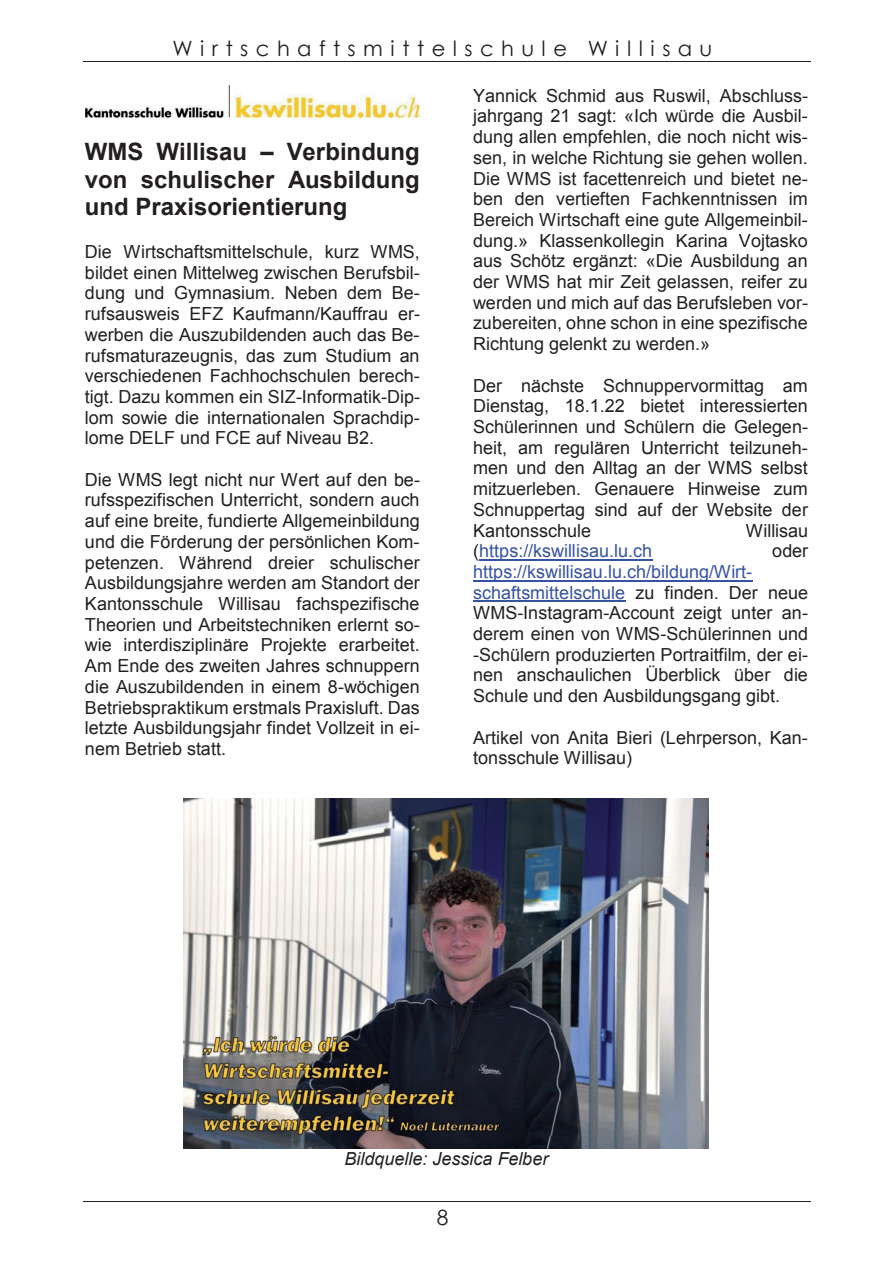
<style>
.page{position:relative;width:893px;height:1263px;background:#fff}
.page>*{position:absolute;margin:0;border:0;box-sizing:border-box;transform-origin:0 0}
.t1{font:700 24px/27.6px "Arial";color:#231f20;text-align:justify}
.t2{font:21px "Century Gothic";letter-spacing:.35em;color:#231f20}
.t3{font:18px/20.7px "Arial";color:#231f20;text-align:justify}
.t4{font:18px "Arial";color:#3653a3}
.t5{font:italic 18px "Arial";color:#231f20}
.s1{color:#231f20}
.s2{color:#3653a3}
</style>
<div class="page">
<hr style="left:83px;top:61px;width:727px;height:1px;background:#231f20">
<hr style="left:83px;top:1201px;width:727px;height:1px;background:#231f20">
<hr style="left:479px;top:559px;width:173px;height:1px;background:#3653a3">
<hr style="left:473px;top:580px;width:279px;height:1px;background:#3653a3">
<hr style="left:473px;top:601px;width:152px;height:1px;background:#3653a3">
<img style="left:85px;top:85px;width:334px;height:32px">
<img style="left:184px;top:798px;width:524px;height:350px">
<p class="t2" style="left:172px;top:34px;width:541px">Wirtschaftsmittelschule Willisau</p>
<h1 class="t1" style="left:85px;top:138px;width:336px">WMS Willisau – Verbindung von schulischer Ausbildung und Praxisorientierung</h1>
<p class="t3" style="left:85px;top:241px;width:337px">Die Wirtschaftsmittelschule, kurz WMS, bildet einen Mittelweg zwischen Berufsbil&shy;dung und Gymnasium. Neben dem Be&shy;rufsausweis EFZ Kaufmann/Kauffrau er&shy;werben die Auszubildenden auch das Be&shy;rufsmaturazeugnis, das zum Studium an verschiedenen Fachhochschulen berech&shy;tigt. Dazu kommen ein SIZ-Informatik-Dip&shy;lom sowie die internationalen Sprachdip&shy;lome DELF und FCE auf Niveau B2.</p>
<p class="t3" style="left:85px;top:469px;width:337px">Die WMS legt nicht nur Wert auf den be&shy;rufsspezifischen Unterricht, sondern auch auf eine breite, fundierte Allgemeinbildung und die Förderung der persönlichen Kom&shy;petenzen. Während dreier schulischer Ausbildungsjahre werden am Standort der Kantonsschule Willisau fachspezifische Theorien und Arbeitstechniken erlernt so&shy;wie interdisziplinäre Projekte erarbeitet.<br>Am Ende des zweiten Jahres schnuppern die Auszubildenden in einem 8-wöchigen Betriebspraktikum erstmals Praxisluft. Das letzte Ausbildungsjahr findet Vollzeit in ei&shy;nem Betrieb statt.</p>
<p class="t3" style="left:473px;top:85px;width:336px">Yannick Schmid aus Ruswil, Abschluss&shy;jahrgang 21 sagt: «Ich würde die Ausbil&shy;dung allen empfehlen, die noch nicht wis&shy;sen, in welche Richtung sie gehen wollen.<br>Die WMS ist facettenreich und bietet ne&shy;ben den vertieften Fachkenntnissen im Bereich Wirtschaft eine gute Allgemeinbil&shy;dung.» Klassenkollegin Karina Vojtasko aus Schötz ergänzt: «Die Ausbildung an der WMS hat mir Zeit gelassen, reifer zu werden und mich auf das Berufsleben vor&shy;zubereiten, ohne schon in eine spezifische Richtung gelenkt zu werden.»</p>
<p class="t3" style="left:473px;top:375px;width:337px">Der nächste Schnuppervormittag am Dienstag, 18.1.22 bietet interessierten Schülerinnen und Schülern die Gelegen&shy;heit, am regulären Unterricht teilzuneh&shy;men und den Alltag an der WMS selbst mitzuerleben. Genauere Hinweise zum Schnuppertag sind auf der Website der Kantonsschule</p>
<p class="t3" style="left:746px;top:520px;width:64px">Willisau</p>
<p class="t4" style="left:473px;top:539px;width:181px"><span class="s1">(</span>https://kswillisau.lu.ch</p>
<p class="t3" style="left:772px;top:541px;width:38px">oder</p>
<p class="t3" style="left:473px;top:561px;width:336px;text-align:left"><span class="s2">https://kswillisau.lu.ch/bildung/Wirt&shy;schaftsmittelschule</span> zu finden. Der neue WMS-Instagram-Account zeigt unter an&shy;derem einen von WMS-Schülerinnen und -Schülern produzierten Portraitfilm, der ei&shy;nen anschaulichen Überblick über die Schule und den Ausbildungsgang gibt.</p>
<p class="t3" style="left:473px;top:727px;width:336px">Artikel von Anita Bieri (Lehrperson, Kan&shy;tonsschule Willisau)</p>
<p class="t5" style="left:344px;top:1146px;width:205px">Bildquelle: Jessica Felber</p>
<p class="t2" style="left:437px;top:1204px;width:13px">8</p>
</div>
